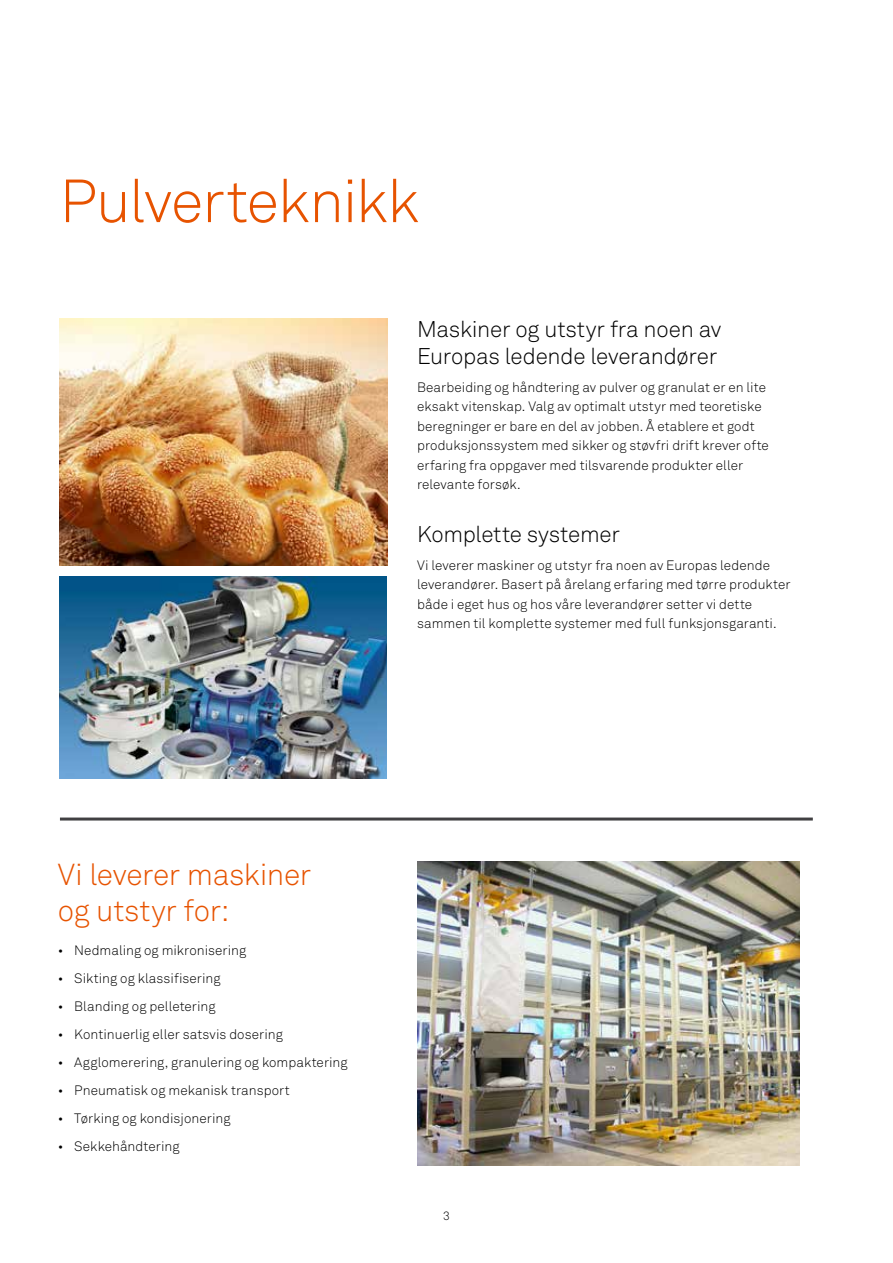
<style>
.page{position:relative;width:893px;height:1263px;background:#fff}
.page>*{position:absolute;margin:0;border:0;box-sizing:border-box;transform-origin:0 0}
.t1{font:60px "Akkurat Light Pro";letter-spacing:-.02em;color:#e75300}
.t2{font:30px/36px "Akkurat Light Pro";letter-spacing:-.01em;color:#e75300}
.t3{font:22.5px/27px "Akkurat Light Pro";letter-spacing:-.01em;color:#000}
.t4{font:13.5px/19.5px "Akkurat Light Pro";letter-spacing:.005em;color:#000}
.t5{font:12px "Akkurat Light Pro";color:#000}
</style>
<div class="page">
<img style="left:60px;top:576px;width:327px;height:202px">
<img style="left:60px;top:319px;width:327px;height:247px">
<img style="left:417px;top:861px;width:383px;height:304px">
<hr style="left:60px;top:817px;width:753px;height:3px;background:#414042">
<h1 class="t1" style="left:60px;top:166px;width:361px">Pulverteknikk</h1>
<h3 class="t3" style="left:417px;top:316px;width:306px">Maskiner og utstyr fra noen av<br>Europas ledende leverandører</h3>
<p class="t4" style="left:417px;top:378px;width:353px">Bearbeiding og håndtering av pulver og granulat er en lite eksakt vitenskap. Valg av optimalt utstyr med teoretiske beregninger er bare en del av jobben. Å etablere et godt produksjonssystem med sikker og støvfri drift krever ofte erfaring fra oppgaver med tilsvarende produkter eller relevante forsøk.</p>
<h3 class="t3" style="left:417px;top:521px;width:204px">Komplette systemer</h3>
<p class="t4" style="left:417px;top:556px;width:375px">Vi leverer maskiner og utstyr fra noen av Europas ledende leverandører. Basert på årelang erfaring med tørre produkter både i eget hus og hos våre leverandører setter vi dette sammen til komplette systemer med full funksjonsgaranti.</p>
<h2 class="t2" style="left:58px;top:857px;width:255px">Vi leverer maskiner og utstyr for:</h2>
<p class="t4" style="left:58px;top:940px;width:190px">• Nedmaling og mikronisering</p>
<p class="t4" style="left:58px;top:968px;width:164px">• Sikting og klassifisering</p>
<p class="t4" style="left:58px;top:996px;width:159px">• Blanding og pelletering</p>
<p class="t4" style="left:58px;top:1024px;width:227px">• Kontinuerlig eller satsvis dosering</p>
<p class="t4" style="left:58px;top:1052px;width:291px">• Agglomerering, granulering og kompaktering</p>
<p class="t4" style="left:58px;top:1080px;width:234px">• Pneumatisk og mekanisk transport</p>
<p class="t4" style="left:58px;top:1108px;width:174px">• Tørking og kondisjonering</p>
<p class="t4" style="left:58px;top:1136px;width:123px">• Sekkehåndtering</p>
<p class="t5" style="left:443px;top:1209px;width:8px">3</p>
</div>
